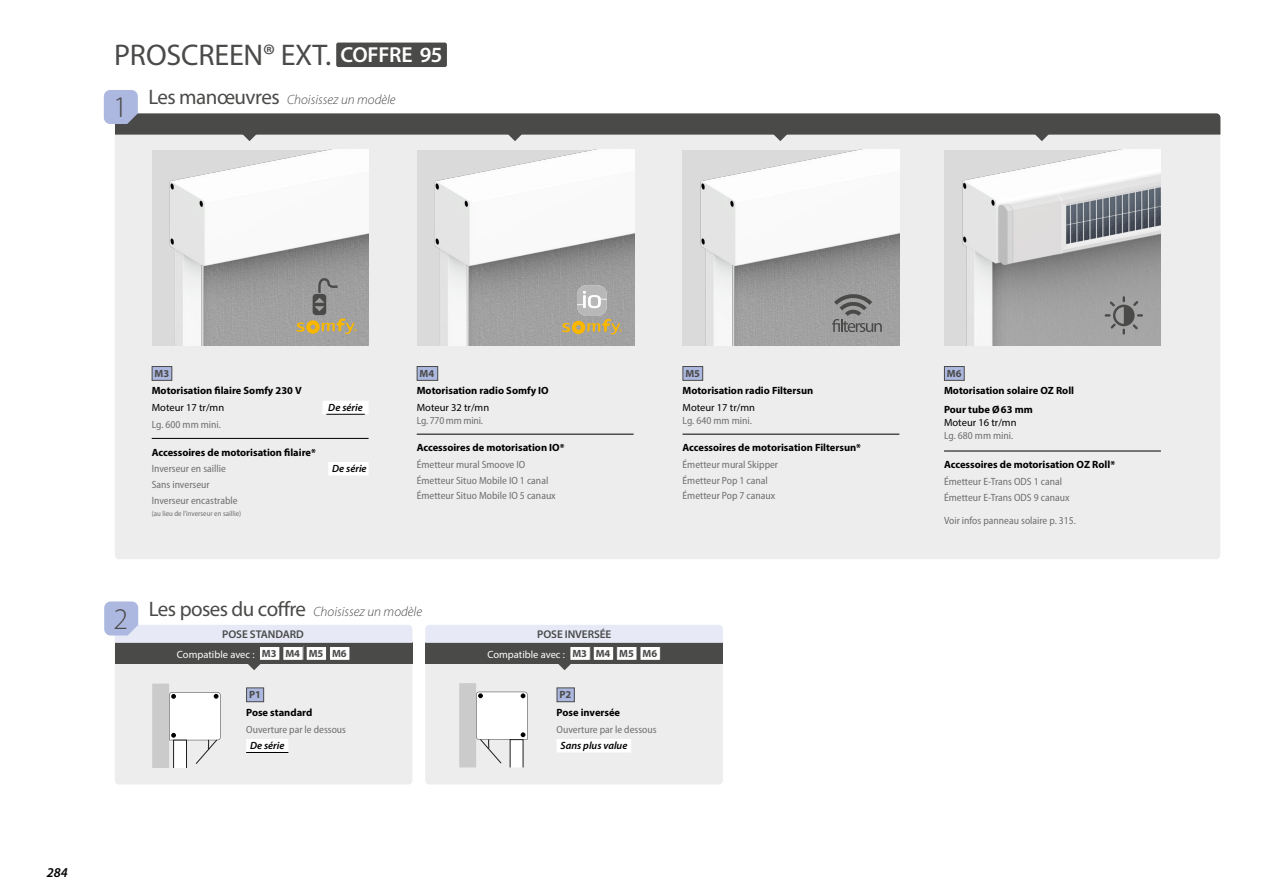
<style>
.page{position:relative;width:1263px;height:893px;background:#fff}
.page>*{position:absolute;margin:0;border:0;box-sizing:border-box;transform-origin:0 0}
.titre_produit{font:30px "Myriad Pro";letter-spacing:-.005em;color:#4a4a49}
.pastille_configurate{font:300 30px "Myriad Pro";color:#4a4a49}
.titre_cartouche{font:600 21.75px "Myriad Pro";letter-spacing:-.01em;color:#fff}
.titre_produit-2{font:italic 300 13.5px "Myriad Pro";color:#4a4a49}
.t1{font:italic 600 13.5px "Myriad Pro";color:#000}
.titre_produit-3{font:600 11.25px "Myriad Pro";letter-spacing:-.005em;color:#4a4a49}
.options_descriptif{font:semi-condensed 10.5px "Myriad Pro";color:#706f6f}
.options_descriptif_f{font:700 10.5px/12.6px "Myriad Pro";color:#000}
.options_descriptif-2{font:700 10.5px "Myriad Pro";color:#000}
.options_descriptif-3{font:10.5px/12.6px "Myriad Pro";color:#000}
.options_descriptif-4{font:italic 600 10.5px "Myriad Pro";color:#000}
.t2{font:10.5px "Myriad Pro";color:#fff}
.t3{font:700 10.5px "Myriad Pro";color:#4a4a49}
.options_descriptif-5{font:semi-condensed 7.5px "Myriad Pro";color:#706f6f}
.s1{font-weight:400;font-style:normal;font-size:21px}
.s2{font-stretch:semi-condensed;color:#706f6f}
.s3{font-weight:400}
.s4{font-weight:400;font-stretch:semi-condensed;color:#706f6f}
</style>
<div class="page">
<div style="left:336px;top:43px;width:111px;height:24px;background:#4a4a49;border-radius:2px"></div>
<svg style="left:104px;top:601px;width:308px;height:183px"></svg>
<svg style="left:425px;top:625px;width:298px;height:159px;background:#d9d9db"></svg>
<div style="left:115px;top:141px;width:1105px;height:418px;background:#ededed"></div>
<svg style="left:104px;top:90px;width:1116px;height:51px"></svg>
<div style="left:323px;top:401px;width:46px;height:13px;background:#fff"></div>
<hr style="left:152px;top:438px;width:217px;height:1px;background:#000">
<div style="left:328px;top:462px;width:41px;height:13px;background:#fff"></div>
<div style="left:152px;top:366px;width:20px;height:14px;background:#acb8df"></div>
<div style="left:152px;top:366px;width:20px;height:15px;border:1px solid #4a4a49"></div>
<hr style="left:326px;top:414px;width:39px;height:1px;background:#000">
<hr style="left:417px;top:434px;width:217px;height:1px;background:#000">
<div style="left:417px;top:366px;width:21px;height:14px;background:#acb8df"></div>
<div style="left:417px;top:366px;width:21px;height:15px;border:1px solid #4a4a49"></div>
<hr style="left:682px;top:434px;width:217px;height:1px;background:#000">
<div style="left:683px;top:366px;width:20px;height:14px;background:#acb8df"></div>
<div style="left:682px;top:366px;width:21px;height:15px;border:1px solid #4a4a49"></div>
<hr style="left:944px;top:451px;width:217px;height:1px;background:#000">
<div style="left:944px;top:366px;width:20px;height:14px;background:#acb8df"></div>
<div style="left:944px;top:366px;width:20px;height:15px;border:1px solid #4a4a49"></div>
<img style="left:152px;top:150px;width:217px;height:195px">
<img style="left:417px;top:150px;width:217px;height:195px">
<img style="left:682px;top:150px;width:217px;height:195px">
<img style="left:944px;top:150px;width:217px;height:195px">
<svg style="left:832px;top:291px;width:50px;height:41px;background:#898989"></svg>
<svg style="left:296px;top:278px;width:60px;height:56px;background:#a09988"></svg>
<svg style="left:562px;top:285px;width:60px;height:49px;background:#b4ad99"></svg>
<svg style="left:1105px;top:296px;width:38px;height:39px"></svg>
<p class="titre_produit" style="left:114px;top:36px;width:219px">PROSCREEN® EXT.</p>
<p class="titre_cartouche" style="left:340px;top:41px;width:104px">COFFRE 95</p>
<p class="pastille_configurate" style="left:113px;top:91px;width:16px">1</p>
<p class="titre_produit-2" style="left:148px;top:92px;width:249px"><span class="s1">Les manœuvres</span> Choisissez un modèle</p>
<p class="t1" style="left:47px;top:863px;width:23px">284</p>
<p class="t3" style="left:155px;top:367px;width:16px">M3</p>
<p class="options_descriptif-2" style="left:152px;top:384px;width:152px">Motorisation filaire Somfy 230 V</p>
<p class="options_descriptif-3" style="left:152px;top:401px;width:74px">Moteur 17 tr/mn</p>
<p class="options_descriptif-4" style="left:328px;top:401px;width:36px">De série</p>
<p class="options_descriptif" style="left:152px;top:419px;width:71px">Lg. 600 mm mini.</p>
<p class="options_descriptif_f" style="left:152px;top:445px;width:166px">Accessoires de motorisation filaire*</p>
<p class="options_descriptif" style="left:152px;top:463px;width:76px">Inverseur en saillie</p>
<p class="options_descriptif-4" style="left:332px;top:462px;width:36px">De série</p>
<p class="options_descriptif" style="left:152px;top:479px;width:59px">Sans inverseur</p>
<p class="options_descriptif" style="left:152px;top:494px;width:88px">Inverseur encastrable</p>
<p class="options_descriptif-5" style="left:152px;top:510px;width:91px">(au lieu de l'inverseur en saillie)</p>
<p class="t3" style="left:420px;top:367px;width:16px">M4</p>
<p class="options_descriptif-2" style="left:417px;top:384px;width:134px">Motorisation radio Somfy IO</p>
<p class="options_descriptif-3" style="left:417px;top:401px;width:74px">Moteur 32 tr/mn<br><span class="s2">Lg. 770 mm mini.</span></p>
<p class="options_descriptif_f" style="left:417px;top:441px;width:149px">Accessoires de motorisation IO*</p>
<p class="options_descriptif" style="left:417px;top:459px;width:110px">Émetteur mural Smoove IO</p>
<p class="options_descriptif" style="left:417px;top:475px;width:133px">Émetteur Situo Mobile IO 1 canal</p>
<p class="options_descriptif" style="left:417px;top:490px;width:141px">Émetteur Situo Mobile IO 5 canaux</p>
<p class="t3" style="left:685px;top:367px;width:16px">M5</p>
<p class="options_descriptif-2" style="left:682px;top:384px;width:132px">Motorisation radio Filtersun</p>
<p class="options_descriptif-3" style="left:682px;top:401px;width:74px">Moteur 17 tr/mn<br><span class="s2">Lg. 640 mm mini.</span></p>
<p class="options_descriptif_f" style="left:682px;top:441px;width:180px">Accessoires de motorisation Filtersun*</p>
<p class="options_descriptif" style="left:682px;top:459px;width:97px">Émetteur mural Skipper</p>
<p class="options_descriptif" style="left:682px;top:475px;width:87px">Émetteur Pop 1 canal</p>
<p class="options_descriptif" style="left:682px;top:490px;width:94px">Émetteur Pop 7 canaux</p>
<p class="pastille_configurate" style="left:113px;top:602px;width:16px">2</p>
<p class="titre_produit-2" style="left:149px;top:604px;width:275px"><span class="s1">Les poses du coffre</span> Choisissez un modèle</p>
<p class="titre_produit-3" style="left:222px;top:627px;width:83px">POSE STANDARD</p>
<p class="titre_produit-3" style="left:537px;top:627px;width:76px">POSE INVERSÉE</p>
<p class="t2" style="left:177px;top:648px;width:79px">Compatible avec :</p>
<p class="t3" style="left:262px;top:647px;width:16px">M3</p>
<p class="t3" style="left:285px;top:647px;width:16px">M4</p>
<p class="t3" style="left:309px;top:647px;width:16px">M5</p>
<p class="t3" style="left:332px;top:647px;width:16px">M6</p>
<p class="t2" style="left:487px;top:648px;width:79px">Compatible avec :</p>
<p class="t3" style="left:572px;top:647px;width:16px">M3</p>
<p class="t3" style="left:596px;top:647px;width:16px">M4</p>
<p class="t3" style="left:619px;top:647px;width:16px">M5</p>
<p class="t3" style="left:642px;top:647px;width:16px">M6</p>
<p class="t3" style="left:249px;top:688px;width:13px">P1</p>
<p class="options_descriptif-2" style="left:246px;top:705px;width:68px">Pose standard</p>
<p class="options_descriptif" style="left:246px;top:723px;width:101px">Ouverture par le dessous</p>
<p class="options_descriptif-4" style="left:250px;top:739px;width:36px">De série</p>
<p class="t3" style="left:559px;top:688px;width:13px">P2</p>
<p class="options_descriptif-2" style="left:557px;top:705px;width:65px">Pose inversée</p>
<p class="options_descriptif" style="left:557px;top:723px;width:101px">Ouverture par le dessous</p>
<p class="options_descriptif-4" style="left:560px;top:739px;width:68px">Sans plus value</p>
<p class="t3" style="left:947px;top:367px;width:16px">M6</p>
<p class="options_descriptif-2" style="left:944px;top:384px;width:132px">Motorisation solaire OZ Roll</p>
<p class="options_descriptif_f" style="left:944px;top:403px;width:90px">Pour tube Ø63 mm<br><span class="s3">Moteur 16 tr/mn<br></span><span class="s4">Lg. 680 mm mini.</span></p>
<p class="options_descriptif_f" style="left:944px;top:458px;width:173px">Accessoires de motorisation OZ Roll*</p>
<p class="options_descriptif" style="left:944px;top:476px;width:120px">Émetteur E-Trans ODS 1 canal</p>
<p class="options_descriptif" style="left:944px;top:491px;width:127px">Émetteur E-Trans ODS 9 canaux</p>
<p class="options_descriptif" style="left:944px;top:515px;width:133px">Voir infos panneau solaire p. 315.</p>
</div>
